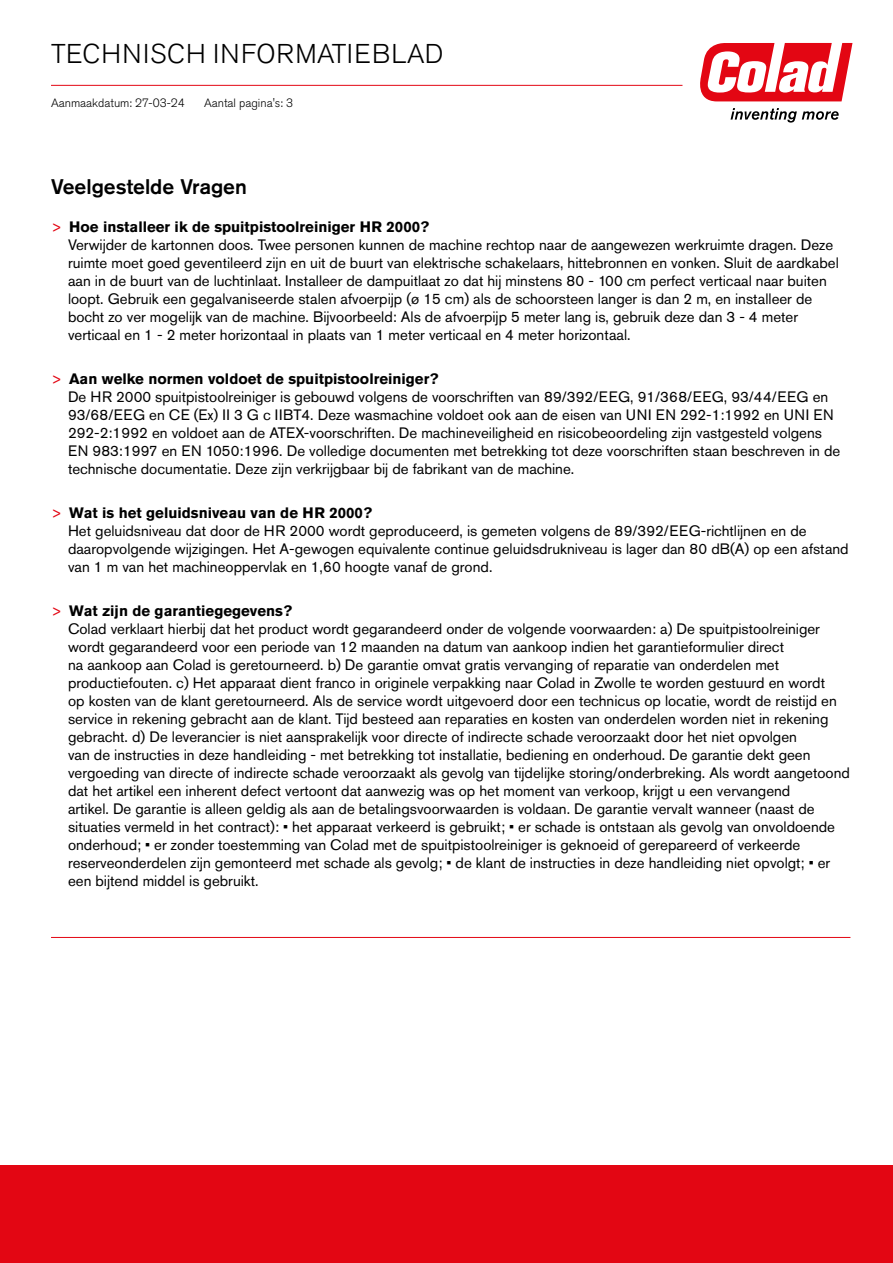
<style>
.page{position:relative;width:893px;height:1263px;background:#fff}
.page>*{position:absolute;margin:0;border:0;box-sizing:border-box;transform-origin:0 0}
.t1{font:300 27px "Akzidenz Grotesk Pro";letter-spacing:.03em;color:#000}
.t2{font:500 21px "Akzidenz Grotesk Pro";color:#000}
.t3{font:15px/18px "Akzidenz Grotesk Pro";color:#000}
.t4{font:300 12px "Akzidenz Grotesk Pro";color:#000}
.s1{color:#e30613}
.s2{font-weight:700}
</style>
<div class="page">
<svg style="left:700px;top:43px;width:152px;height:58px"></svg>
<svg style="left:731px;top:108px;width:108px;height:15px"></svg>
<hr style="left:51px;top:85px;width:631px;height:1px;background:#e30613">
<div style="left:0;top:1165px;width:893px;height:98px;background:#e30613"></div>
<hr style="left:51px;top:937px;width:799px;height:1px;background:#e30613">
<h1 class="t1" style="left:51px;top:36px;width:394px">TECHNISCH INFORMATIEBLAD</h1>
<p class="t4" style="left:204px;top:95px;width:90px">Aantal pagina's: 3</p>
<p class="t4" style="left:51px;top:95px;width:135px">Aanmaakdatum: 27-03-24</p>
<h2 class="t2" style="left:51px;top:173px;width:197px">Veelgestelde Vragen</h2>
<p class="t3" style="left:68px;top:218px;width:772px;text-indent:-17px"><span class="s1">&gt;</span> <span class="s2">Hoe installeer ik de spuitpistoolreiniger HR 2000?<br></span>Verwijder de kartonnen doos. Twee personen kunnen de machine rechtop naar de aangewezen werkruimte dragen. Deze ruimte moet goed geventileerd zijn en uit de buurt van elektrische schakelaars, hittebronnen en vonken. Sluit de aardkabel aan in de buurt van de luchtinlaat. Installeer de dampuitlaat zo dat hij minstens 80 - 100 cm perfect verticaal naar buiten loopt. Gebruik een gegalvaniseerde stalen afvoerpijp (ø 15 cm) als de schoorsteen langer is dan 2 m, en installeer de bocht zo ver mogelijk van de machine. Bijvoorbeeld: Als de afvoerpijp 5 meter lang is, gebruik deze dan 3 - 4 meter verticaal en 1 - 2 meter horizontaal in plaats van 1 meter verticaal en 4 meter horizontaal.</p>
<p class="t3" style="left:68px;top:370px;width:774px;text-indent:-17px"><span class="s1">&gt;</span> <span class="s2">Aan welke normen voldoet de spuitpistoolreiniger?<br></span>De HR 2000 spuitpistoolreiniger is gebouwd volgens de voorschriften van 89/392/EEG, 91/368/EEG, 93/44/EEG en 93/68/EEG en CE (Ex) II 3 G c IIBT4. Deze wasmachine voldoet ook aan de eisen van UNI EN 292-1:1992 en UNI EN 292-2:1992 en voldoet aan de ATEX-voorschriften. De machineveiligheid en risicobeoordeling zijn vastgesteld volgens EN 983:1997 en EN 1050:1996. De volledige documenten met betrekking tot deze voorschriften staan beschreven in de technische documentatie. Deze zijn verkrijgbaar bij de fabrikant van de machine.</p>
<p class="t3" style="left:68px;top:503px;width:782px;text-indent:-17px"><span class="s1">&gt;</span> <span class="s2">Wat is het geluidsniveau van de HR 2000?<br></span>Het geluidsniveau dat door de HR 2000 wordt geproduceerd, is gemeten volgens de 89/392/EEG-richtlijnen en de daaropvolgende wijzigingen. Het A-gewogen equivalente continue geluidsdrukniveau is lager dan 80 dB(A) op een afstand van 1 m van het machineoppervlak en 1,60 hoogte vanaf de grond.</p>
<p class="t3" style="left:68px;top:601px;width:783px;text-indent:-17px"><span class="s1">&gt;</span> <span class="s2">Wat zijn de garantiegegevens?<br></span>Colad verklaart hierbij dat het product wordt gegarandeerd onder de volgende voorwaarden: a) De spuitpistoolreiniger wordt gegarandeerd voor een periode van 12 maanden na datum van aankoop indien het garantieformulier direct<br>na aankoop aan Colad is geretourneerd. b) De garantie omvat gratis vervanging of reparatie van onderdelen met productiefouten. c) Het apparaat dient franco in originele verpakking naar Colad in Zwolle te worden gestuurd en wordt<br>op kosten van de klant geretourneerd. Als de service wordt uitgevoerd door een technicus op locatie, wordt de reistijd en service in rekening gebracht aan de klant. Tijd besteed aan reparaties en kosten van onderdelen worden niet in rekening gebracht. d) De leverancier is niet aansprakelijk voor directe of indirecte schade veroorzaakt door het niet opvolgen<br>van de instructies in deze handleiding - met betrekking tot installatie, bediening en onderhoud. De garantie dekt geen vergoeding van directe of indirecte schade veroorzaakt als gevolg van tijdelijke storing/onderbreking. Als wordt aangetoond dat het artikel een inherent defect vertoont dat aanwezig was op het moment van verkoop, krijgt u een vervangend<br>artikel. De garantie is alleen geldig als aan de betalingsvoorwaarden is voldaan. De garantie vervalt wanneer (naast de situaties vermeld in het contract): • het apparaat verkeerd is gebruikt; • er schade is ontstaan als gevolg van onvoldoende onderhoud; • er zonder toestemming van Colad met de spuitpistoolreiniger is geknoeid of gerepareerd of verkeerde reserveonderdelen zijn gemonteerd met schade als gevolg; • de klant de instructies in deze handleiding niet opvolgt; • er een bijtend middel is gebruikt.</p>
</div>
